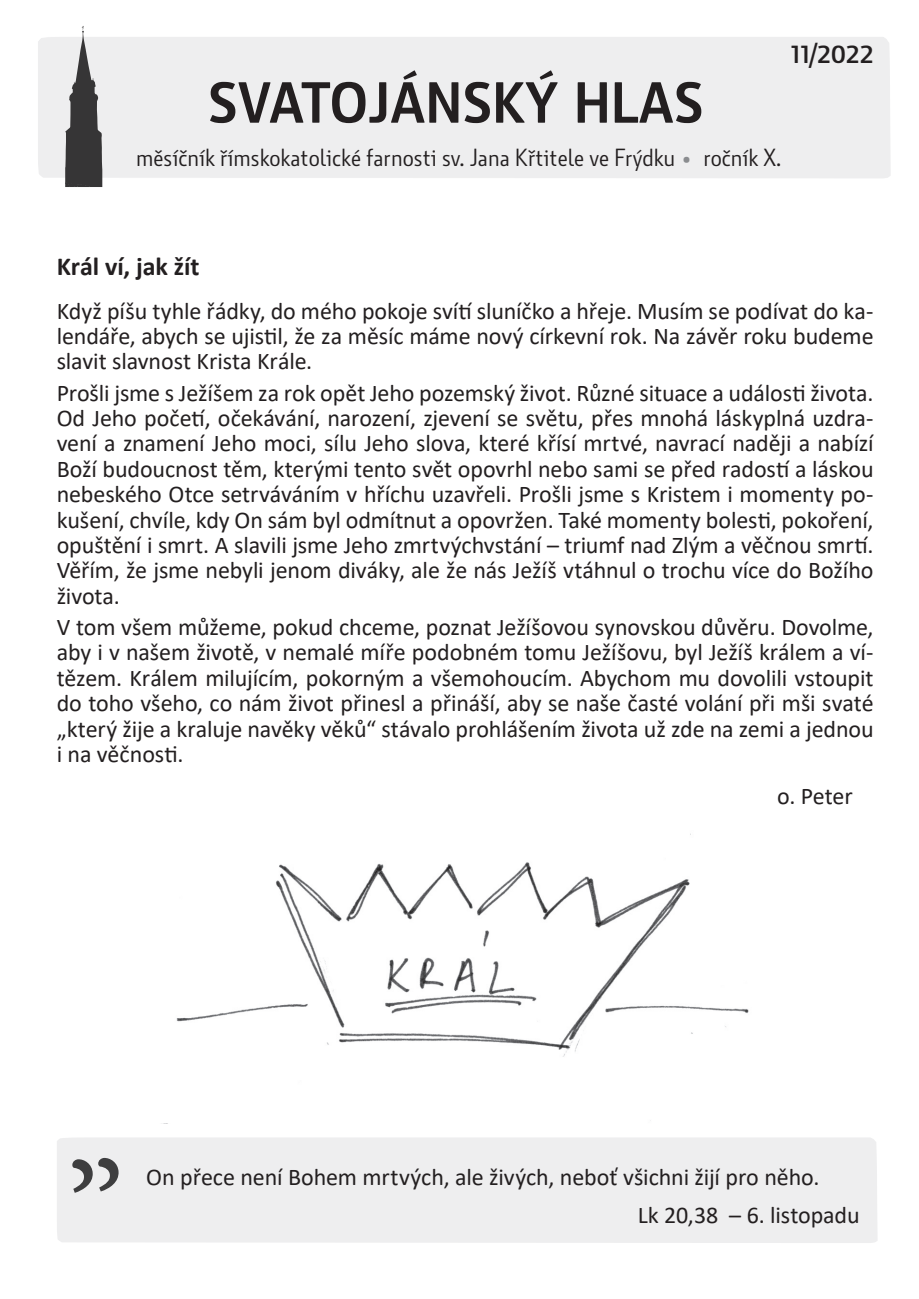
<style>
.page{position:relative;width:919px;height:1299px;background:#fff}
.page>*{position:absolute;margin:0;border:0;box-sizing:border-box;transform-origin:0 0}
.t1{font:700 56px "Botanika Lite CE";color:#231f20}
.nadpis{font:700 26px "Calibri";letter-spacing:-.005em;color:#231f20}
.text{font:24px/25.4px "Calibri";letter-spacing:-.005em;color:#231f20;text-align:justify}
.t2{font:24px "Botanika Lite CE";color:#231f20}
.t3{font:700 24px "Botanika Lite CE";color:#231f20}
.t4{font:700 20px "Botanika Lite CE";color:#8a8c8f}
</style>
<div class="page">
<img style="left:176px;top:833px;width:573px;height:288px">
<div style="left:38px;top:37px;width:852px;height:142px;background:#eeeeef"></div>
<div style="left:57px;top:1138px;width:820px;height:104px;background:#eeeeef"></div>
<svg style="left:65px;top:26px;width:37px;height:161px;background:#7c7c7d"></svg>
<div style="left:72px;top:1157px;width:47px;height:35px;background:#eeeeef"></div>
<p class="t1" style="left:208px;top:69px;width:497px">SVATOJÁNSKÝ HLAS</p>
<p class="t2" style="left:136px;top:143px;width:540px">měsíčník římskokatolické farnosti sv. Jana Křtitele ve Frýdku</p>
<p class="t4" style="left:682px;top:148px;width:10px">•</p>
<p class="t2" style="left:703px;top:143px;width:80px">ročník X.</p>
<p class="t3" style="left:790px;top:40px;width:85px">11/2022</p>
<p class="nadpis" style="left:57px;top:248px;width:144px">Král ví, jak žít</p>
<p class="text" style="left:57px;top:297px;width:818px">Když píšu tyhle řádky, do mého pokoje svítí sluníčko a hřeje. Musím se podívat do ka&shy;lendáře, abych se ujistil, že za měsíc máme nový církevní rok. Na závěr roku budeme slavit slavnost Krista Krále.</p>
<p class="text" style="left:57px;top:379px;width:818px">Prošli jsme s Ježíšem za rok opět Jeho pozemský život. Různé situace a události života.<br>Od Jeho početí, očekávání, narození, zjevení se světu, přes mnohá láskyplná uzdra&shy;vení a znamení Jeho moci, sílu Jeho slova, které křísí mrtvé, navrací naději a nabízí Boží budoucnost těm, kterými tento svět opovrhl nebo sami se před radostí a láskou nebeského Otce setrváváním v hříchu uzavřeli. Prošli jsme s Kristem i momenty po&shy;kušení, chvíle, kdy On sám byl odmítnut a opovržen. Také momenty bolesti, pokoření, opuštění i smrt. A slavili jsme Jeho zmrtvýchvstání – triumf nad Zlým a věčnou smrtí.<br>Věřím, že jsme nebyli jenom diváky, ale že nás Ježíš vtáhnul o trochu více do Božího života.</p>
<p class="text" style="left:57px;top:613px;width:818px">V tom všem můžeme, pokud chceme, poznat Ježíšovou synovskou důvěru. Dovolme, aby i v našem životě, v nemalé míře podobném tomu Ježíšovu, byl Ježíš králem a ví&shy;tězem. Králem milujícím, pokorným a všemohoucím. Abychom mu dovolili vstoupit do toho všeho, co nám život přinesl a přináší, aby se naše časté volání při mši svaté „který žije a kraluje navěky věků“ stávalo prohlášením života už zde na zemi a jednou i na věčnosti.</p>
<p class="text" style="left:777px;top:783px;width:77px">o. Peter</p>
<p class="text" style="left:146px;top:1163px;width:674px">On přece není Bohem mrtvých, ale živých, neboť všichni žijí pro něho.</p>
<p class="text" style="left:637px;top:1201px;width:223px">Lk 20,38 – 6. listopadu</p>
</div>
